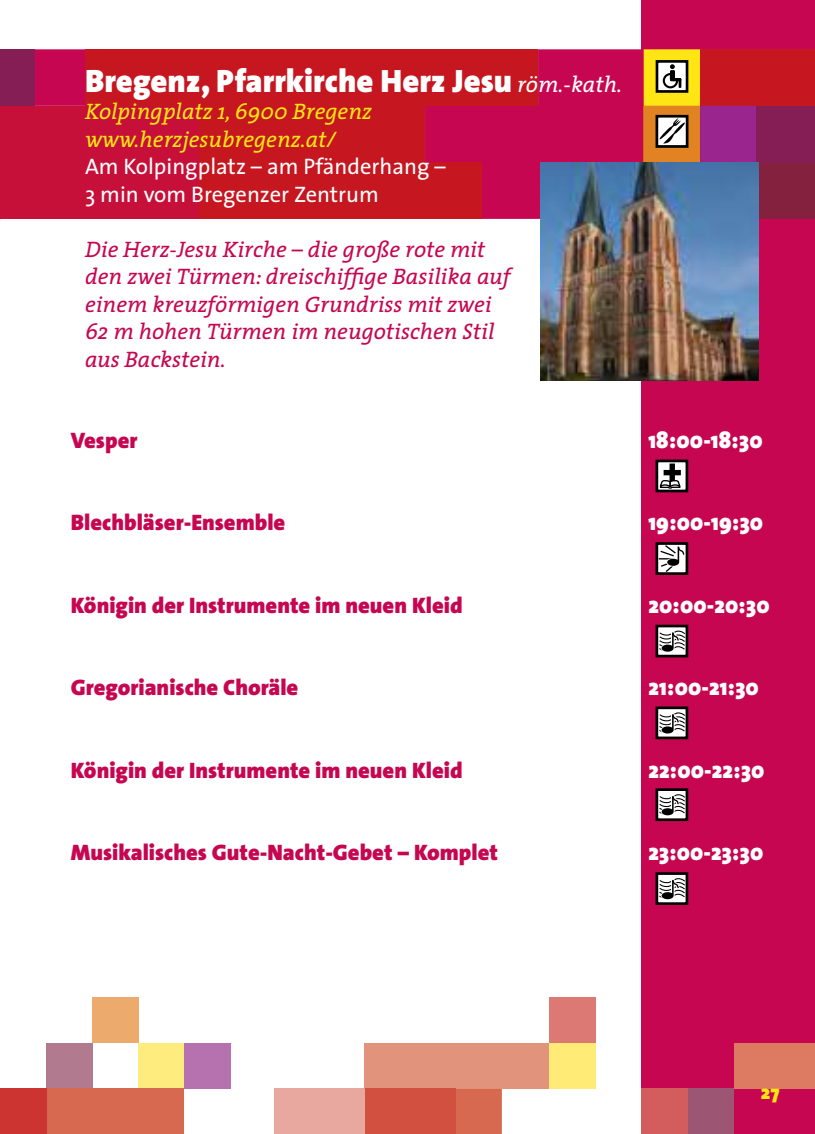
<style>
.page{position:relative;width:815px;height:1134px;background:#fff}
.page>*{position:absolute;margin:0;border:0;box-sizing:border-box;transform-origin:0 0}
.t1{font:900 32.5px "The Sans";color:#fff}
.t2{font:900 23.75px "The Sans";letter-spacing:.005em;color:#fff;scale:.93 1}
.t3{font:italic 22.5px/27.5px "The Serif";color:#c60651}
.t4{font:900 22.5px "The Sans";color:#c60651}
.t5{font:22.5px/27.5px "The Sans";color:#fff}
.t6{font:italic 22.5px/27.5px "The Serif";color:#ffe512}
.t7{font:900 20px "The Sans";color:#ffe512}
.s1{font-family:"The Serif";font-weight:400;font-style:italic;font-size:22.5px}
</style>
<div class="page">
<div style="left:641px;top:0;width:174px;height:1134px;background:#c60651"></div>
<div style="left:656px;top:542px;width:32px;height:33px;border:3px solid #000"></div>
<svg style="left:657px;top:543px;width:30px;height:30px"></svg>
<div style="left:657px;top:626px;width:30px;height:30px;background:#fff"></div>
<div style="left:656px;top:625px;width:32px;height:32px;border:3px solid #000"></div>
<svg style="left:658px;top:629px;width:28px;height:23px"></svg>
<div style="left:657px;top:708px;width:30px;height:30px;background:#fff"></div>
<div style="left:656px;top:706px;width:32px;height:33px;border:3px solid #000"></div>
<svg style="left:658px;top:711px;width:28px;height:23px"></svg>
<div style="left:657px;top:790px;width:30px;height:30px;background:#fff"></div>
<div style="left:656px;top:788px;width:32px;height:33px;border:3px solid #000"></div>
<svg style="left:658px;top:793px;width:28px;height:23px"></svg>
<div style="left:657px;top:873px;width:30px;height:31px;background:#fff"></div>
<div style="left:656px;top:872px;width:32px;height:33px;border:3px solid #000"></div>
<svg style="left:658px;top:877px;width:28px;height:23px"></svg>
<div style="left:657px;top:461px;width:30px;height:30px;background:#fff"></div>
<div style="left:656px;top:460px;width:32px;height:32px;border:3px solid #000"></div>
<svg style="left:658px;top:463px;width:25px;height:26px"></svg>
<div style="left:35px;top:49px;width:609px;height:170px;background:#c60651"></div>
<div style="left:700px;top:49px;width:115px;height:57px;background:#c6161f"></div>
<div style="left:86px;top:49px;width:452px;height:57px;background:#c6161f"></div>
<div style="left:199px;top:106px;width:226px;height:56px;background:#c6161f"></div>
<div style="left:199px;top:162px;width:283px;height:57px;background:#c6161f"></div>
<div style="left:0;top:162px;width:199px;height:57px;background:#c6103a"></div>
<div style="left:0;top:106px;width:199px;height:56px;background:#c6103a"></div>
<div style="left:757px;top:162px;width:58px;height:57px;background:#84213f"></div>
<div style="left:757px;top:106px;width:58px;height:56px;background:#841e55"></div>
<div style="left:0;top:49px;width:35px;height:57px;background:#841e55"></div>
<svg style="left:644px;top:49px;width:113px;height:113px"></svg>
<img style="left:540px;top:162px;width:218px;height:218px">
<div style="left:688px;top:1089px;width:46px;height:45px;background:#9c5673"></div>
<div style="left:46px;top:1043px;width:46px;height:46px;background:#b17a8f"></div>
<div style="left:641px;top:1089px;width:47px;height:45px;background:#d35d5d"></div>
<div style="left:549px;top:997px;width:46px;height:46px;background:#dc7974"></div>
<div style="left:138px;top:1043px;width:46px;height:46px;background:#ffec7e"></div>
<div style="left:549px;top:1043px;width:46px;height:46px;background:#ffeb75"></div>
<div style="left:184px;top:1043px;width:46px;height:46px;background:#b572af"></div>
<div style="left:92px;top:997px;width:46px;height:46px;background:#ecab6d"></div>
<div style="left:734px;top:1043px;width:81px;height:46px;background:#dc7a62"></div>
<div style="left:274px;top:1089px;width:91px;height:45px;background:#e8a79f"></div>
<div style="left:365px;top:1043px;width:184px;height:46px;background:#e2937b"></div>
<div style="left:456px;top:1089px;width:46px;height:45px;background:#d76951"></div>
<div style="left:365px;top:1089px;width:91px;height:45px;background:#d15040"></div>
<div style="left:46px;top:1089px;width:138px;height:45px;background:#d76951"></div>
<div style="left:0;top:1089px;width:46px;height:45px;background:#cb3430"></div>
<h1 class="t1" style="left:85px;top:60px;width:539px">Bregenz, Pfarrkirche Herz Jesu <span class="s1">röm.-kath.</span></h1>
<p class="t6" style="left:85px;top:98px;width:289px">Kolpingplatz 1, 6900 Bregenz www.herzjesubregenz.at/</p>
<p class="t5" style="left:85px;top:153px;width:362px">Am Kolpingplatz – am Pfänderhang –<br>3 min vom Bregenzer Zentrum</p>
<p class="t3" style="left:85px;top:235px;width:427px">Die Herz-Jesu Kirche – die große rote mit den zwei Türmen: dreischiffige Basilika auf einem kreuzförmigen Grundriss mit zwei 62 m hohen Türmen im neugotischen Stil aus Backstein.</p>
<p class="t4" style="left:71px;top:426px;width:68px">Vesper</p>
<p class="t2" style="left:648px;top:425px;width:124px">18:00-18:30</p>
<p class="t4" style="left:71px;top:508px;width:216px">Blechbläser-Ensemble</p>
<p class="t2" style="left:648px;top:507px;width:125px">19:00-19:30</p>
<p class="t4" style="left:71px;top:591px;width:393px">Königin der Instrumente im neuen Kleid</p>
<p class="t2" style="left:648px;top:590px;width:132px">20:00-20:30</p>
<p class="t4" style="left:71px;top:673px;width:229px">Gregorianische Choräle</p>
<p class="t2" style="left:648px;top:672px;width:120px">21:00-21:30</p>
<p class="t4" style="left:71px;top:756px;width:393px">Königin der Instrumente im neuen Kleid</p>
<p class="t2" style="left:648px;top:755px;width:126px">22:00-22:30</p>
<p class="t4" style="left:71px;top:838px;width:429px">Musikalisches Gute-Nacht-Gebet – Komplet</p>
<p class="t2" style="left:648px;top:837px;width:125px">23:00-23:30</p>
<p class="t7" style="left:761px;top:1080px;width:20px">27</p>
</div>
